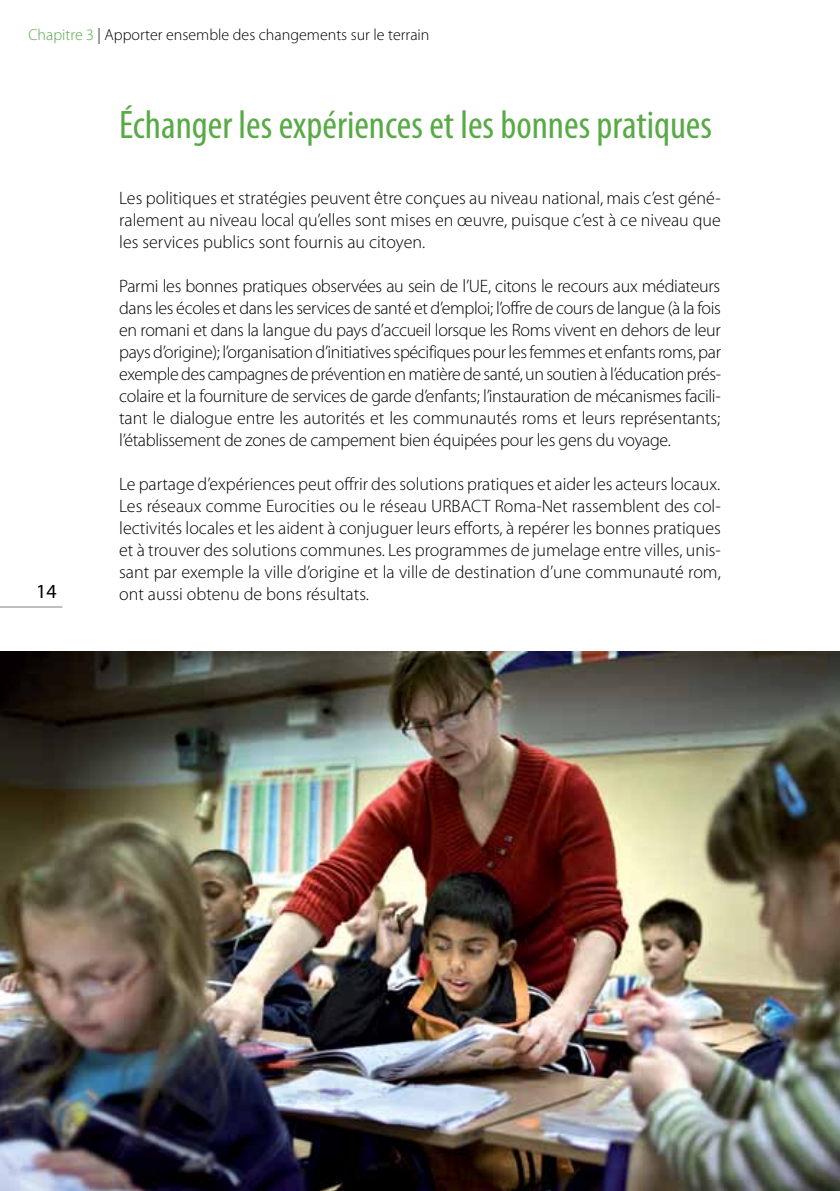
<style>
.page{position:relative;width:840px;height:1191px;background:#fff}
.page>*{position:absolute;margin:0;border:0;box-sizing:border-box;transform-origin:0 0}
.t1{font:condensed 40px "Myriad Pro";color:#59aa47}
.t2{font:20px "Myriad Pro";color:#000}
.t3{font:300 18px/22px "Myriad Pro";color:#000;text-align:justify}
.t4{font:300 16px "Myriad Pro";color:#000}
.s1{color:#59aa47}
</style>
<div class="page">
<hr style="left:0;top:606px;width:62px;height:1px;background:#807e78">
<img style="left:0;top:651px;width:839px;height:540px">
<p class="t4" style="left:28px;top:26px;width:402px"><span class="s1">Chapitre 3</span> | Apporter ensemble des changements sur le terrain</p>
<p class="t2" style="left:36px;top:580px;width:22px">14</p>
<h1 class="t1" style="left:119px;top:103px;width:594px">Échanger les expériences et les bonnes pratiques</h1>
<p class="t3" style="left:119px;top:187px;width:602px">Les politiques et stratégies peuvent être conçues au niveau national, mais c’est géné&shy;ralement au niveau local qu’elles sont mises en œuvre, puisque c’est à ce niveau que les services publics sont fournis au citoyen.</p>
<p class="t3" style="left:119px;top:275px;width:603px">Parmi les bonnes pratiques observées au sein de l’UE, citons le recours aux médiateurs dans les écoles et dans les services de santé et d’emploi; l’offre de cours de langue (à la fois en romani et dans la langue du pays d’accueil lorsque les Roms vivent en dehors de leur pays d’origine); l’organisation d’initiatives spécifiques pour les femmes et enfants roms, par exemple des campagnes de prévention en matière de santé, un soutien à l’éducation prés&shy;colaire et la fourniture de services de garde d’enfants; l’instauration de mécanismes facili&shy;tant le dialogue entre les autorités et les communautés roms et leurs représentants; l’établissement de zones de campement bien équipées pour les gens du voyage.</p>
<p class="t3" style="left:119px;top:473px;width:603px">Le partage d’expériences peut offrir des solutions pratiques et aider les acteurs locaux.<br>Les réseaux comme Eurocities ou le réseau URBACT Roma-Net rassemblent des col&shy;lectivités locales et les aident à conjuguer leurs efforts, à repérer les bonnes pratiques et à trouver des solutions communes. Les programmes de jumelage entre villes, unis&shy;sant par exemple la ville d’origine et la ville de destination d’une communauté rom, ont aussi obtenu de bons résultats.</p>
</div>
